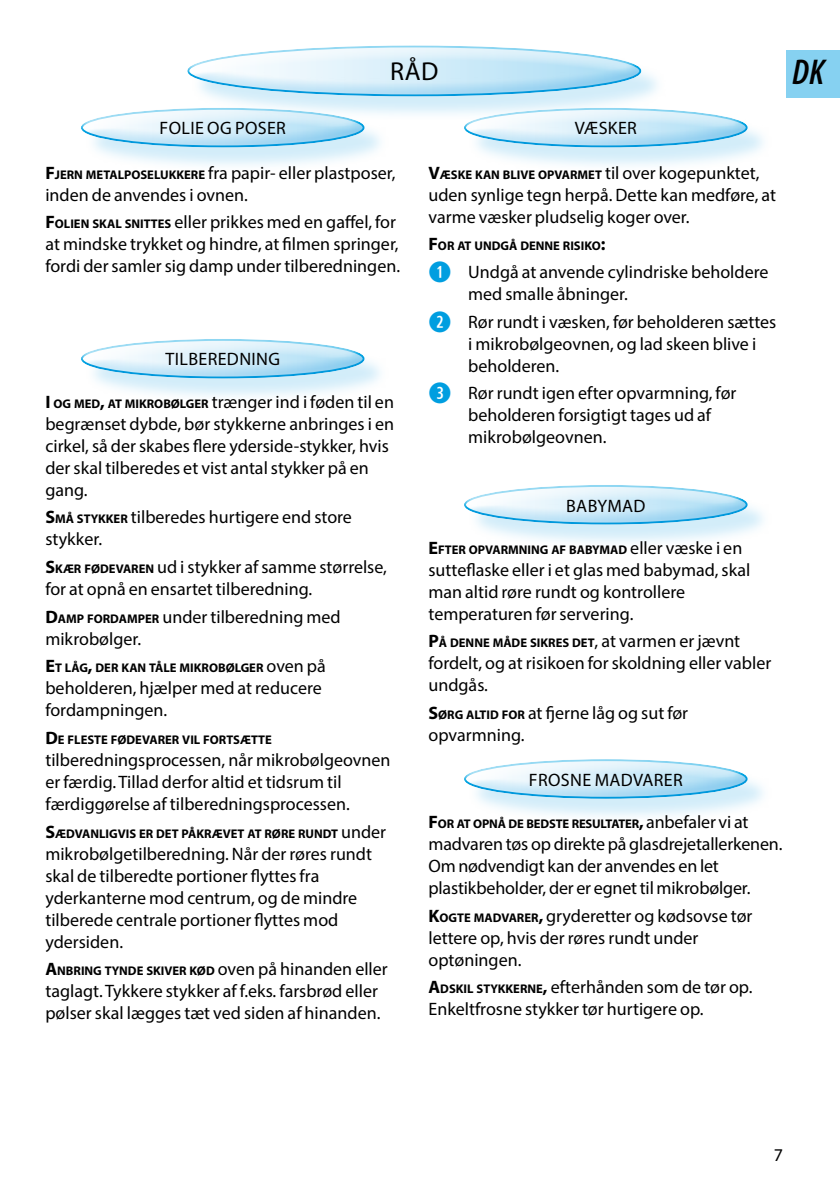
<style>
.page{position:relative;width:840px;height:1191px;background:#fff}
.page>*{position:absolute;margin:0;border:0;box-sizing:border-box;transform-origin:0 0}
.t1{font:italic 600 condensed 36px "Myriad Pro";color:#000}
.t2{font:26px "Myriad Pro";color:#000}
.t3{font:18px/22px "Myriad Pro";color:#000}
.t4{font:700 12.6px "Myriad Pro";color:#000}
.s1{font-weight:700}
.s2{font-weight:700;font-size:12.6px}
.s3{font-size:18px}
.s4{font-weight:400;font-size:18px}
.s5{font-family:"Combi Numerals";font-weight:700;font-size:28px;color:#009ee0}
</style>
<div class="page">
<div style="left:785px;top:50px;width:54px;height:47px;background:#86d1f1"></div>
<div style="left:85px;top:342px;width:303px;height:61px;background:#c4e7f8;opacity:.75"></div>
<div style="left:79px;top:335px;width:288px;height:28px;background:#fff;opacity:.75"></div>
<div style="left:79px;top:350px;width:288px;height:29px;background:#c4e7f8;opacity:.75"></div>
<div style="left:85px;top:111px;width:303px;height:61px;background:#c4e7f8;opacity:.75"></div>
<div style="left:79px;top:104px;width:288px;height:28px;background:#fff;opacity:.75"></div>
<div style="left:79px;top:119px;width:288px;height:29px;background:#c4e7f8;opacity:.75"></div>
<div style="left:191px;top:48px;width:474px;height:73px;background:#c4e7f8;opacity:.75"></div>
<div style="left:186px;top:42px;width:457px;height:33px;background:#fff;opacity:.75"></div>
<div style="left:186px;top:63px;width:457px;height:35px;background:#c4e7f8;opacity:.75"></div>
<div style="left:467px;top:111px;width:304px;height:61px;background:#c4e7f8;opacity:.75"></div>
<div style="left:462px;top:104px;width:288px;height:28px;background:#fff;opacity:.75"></div>
<div style="left:462px;top:119px;width:288px;height:29px;background:#c4e7f8;opacity:.75"></div>
<div style="left:467px;top:488px;width:304px;height:61px;background:#c4e7f8;opacity:.75"></div>
<div style="left:462px;top:481px;width:288px;height:28px;background:#fff;opacity:.75"></div>
<div style="left:462px;top:496px;width:288px;height:29px;background:#c4e7f8;opacity:.75"></div>
<div style="left:467px;top:762px;width:304px;height:61px;background:#c4e7f8;opacity:.75"></div>
<div style="left:462px;top:755px;width:288px;height:28px;background:#fff;opacity:.75"></div>
<div style="left:462px;top:771px;width:288px;height:28px;background:#c4e7f8;opacity:.75"></div>
<h2 class="t2" style="left:390px;top:55px;width:50px">RÅD</h2>
<h1 class="t1" style="left:791px;top:53px;width:34px">DK</h1>
<p class="t3" style="left:159px;top:117px;width:19px">Folie</p>
<p class="t3" style="left:207px;top:117px;width:39px">og poser</p>
<p class="t3" style="left:45px;top:161px;width:351px"><span class="s1">F</span><span class="s2">JERN METALPOSELUKKERE</span> fra papir- eller plastposer, inden de anvendes i ovnen.</p>
<p class="t3" style="left:45px;top:211px;width:356px"><span class="s1">F</span><span class="s2">OLIEN SKAL SNITTES</span> eller prikkes med en gaffel, for at mindske trykket og hindre, at filmen springer, fordi der samler sig damp under tilberedningen.</p>
<p class="t3" style="left:165px;top:348px;width:20px">Tilberedning</p>
<p class="t3" style="left:45px;top:390px;width:350px"><span class="s1">I</span> <span class="s2">OG MED</span><span class="s1">,</span> <span class="s2">AT MIKROBØLGER</span> trænger ind i føden til en begrænset dybde, bør stykkerne anbringes i en cirkel, så der skabes flere yderside-stykker, hvis der skal tilberedes et vist antal stykker på en gang.</p>
<p class="t3" style="left:45px;top:506px;width:308px"><span class="s1">S</span><span class="s2">MÅ STYKKER</span> tilberedes hurtigere end store stykker.</p>
<p class="t3" style="left:45px;top:555px;width:343px"><span class="s1">S</span><span class="s2">KÆR FØDEVAREN</span> ud i stykker af samme størrelse, for at opnå en ensartet tilberedning.</p>
<p class="t3" style="left:45px;top:605px;width:296px"><span class="s1">D</span><span class="s2">AMP FORDAMPER</span> under tilberedning med mikrobølger.</p>
<p class="t4" style="left:45px;top:660px;width:282px"><span class="s3">E</span>T LÅG<span class="s3">,</span> DER KAN TÅLE MIKROBØLGER <span class="s4">oven på</span></p>
<p class="t3" style="left:45px;top:677px;width:278px">beholderen, hjælper med at reducere fordampningen.</p>
<p class="t4" style="left:45px;top:731px;width:226px"><span class="s3">D</span>E FLESTE FØDEVARER VIL FORTSÆTTE</p>
<p class="t3" style="left:45px;top:748px;width:346px">tilberedningsprocessen, når mikrobølgeovnen er færdig. Tillad derfor altid et tidsrum til færdiggørelse af tilberedningsprocessen.</p>
<p class="t4" style="left:45px;top:825px;width:342px"><span class="s3">S</span>ÆDVANLIGVIS ER DET PÅKRÆVET AT RØRE RUNDT <span class="s4">under</span></p>
<p class="t3" style="left:45px;top:842px;width:328px">mikrobølgetilberedning. Når der røres rundt skal de tilberedte portioner flyttes fra yderkanterne mod centrum, og de mindre tilberede centrale portioner flyttes mod ydersiden.</p>
<p class="t4" style="left:45px;top:963px;width:344px"><span class="s3">A</span>NBRING TYNDE SKIVER KØD <span class="s4">oven på hinanden eller</span></p>
<p class="t3" style="left:45px;top:980px;width:336px">taglagt. Tykkere stykker af f.eks. farsbrød eller pølser skal lægges tæt ved siden af hinanden.</p>
<p class="t3" style="left:574px;top:117px;width:21px">Væsker</p>
<p class="t4" style="left:428px;top:166px;width:332px"><span class="s3">V</span>ÆSKE KAN BLIVE OPVARMET <span class="s4">til over kogepunktet,</span></p>
<p class="t3" style="left:428px;top:183px;width:349px">uden synlige tegn herpå. Dette kan medføre, at varme væsker pludselig koger over.</p>
<p class="t4" style="left:428px;top:238px;width:178px"><span class="s3">F</span>OR AT UNDGÅ DENNE RISIKO<span class="s3">:</span></p>
<p class="t3" style="left:468px;top:261px;width:301px;text-indent:-40px"><span class="s5">q</span> Undgå at anvende cylindriske beholdere med smalle åbninger.</p>
<p class="t3" style="left:468px;top:310px;width:309px;text-indent:-40px"><span class="s5">w</span> Rør rundt i væsken, før beholderen sættes i mikrobølgeovnen, og lad skeen blive i beholderen.</p>
<p class="t3" style="left:468px;top:382px;width:269px;text-indent:-40px"><span class="s5">e</span> Rør rundt igen efter opvarmning, før beholderen forsigtigt tages ud af mikrobølgeovnen.</p>
<p class="t3" style="left:566px;top:494px;width:23px">Babymad</p>
<p class="t4" style="left:428px;top:541px;width:315px"><span class="s3">E</span>FTER OPVARMNING AF BABYMAD <span class="s4">eller væske i en</span></p>
<p class="t3" style="left:428px;top:558px;width:323px">sutteflaske eller i et glas med babymad, skal man altid røre rundt og kontrollere temperaturen før servering.</p>
<p class="t4" style="left:428px;top:635px;width:313px"><span class="s3">P</span>Å DENNE MÅDE SIKRES DET<span class="s4">, at varmen er jævnt</span></p>
<p class="t3" style="left:428px;top:652px;width:344px">fordelt, og at risikoen for skoldning eller vabler undgås.</p>
<p class="t3" style="left:428px;top:701px;width:261px"><span class="s1">S</span><span class="s2">ØRG ALTID FOR</span> at fjerne låg og sut før opvarmning.</p>
<p class="t3" style="left:528px;top:768px;width:21px">Frosne</p>
<p class="t3" style="left:594px;top:768px;width:12px">madvarer</p>
<p class="t4" style="left:428px;top:815px;width:321px"><span class="s3">F</span>OR AT OPNÅ DE BEDSTE RESULTATER<span class="s3">,</span> <span class="s4">anbefaler vi at</span></p>
<p class="t3" style="left:428px;top:832px;width:355px">madvaren tøs op direkte på glasdrejetallerkenen.<br>Om nødvendigt kan der anvendes en let plastikbeholder, der er egnet til mikrobølger.</p>
<p class="t3" style="left:428px;top:904px;width:325px"><span class="s1">K</span><span class="s2">OGTE MADVARER</span><span class="s1">,</span> gryderetter og kødsovse tør lettere op, hvis der røres rundt under optøningen.</p>
<p class="t3" style="left:428px;top:976px;width:325px"><span class="s1">A</span><span class="s2">DSKIL STYKKERNE</span><span class="s1">,</span> efterhånden som de tør op.<br>Enkeltfrosne stykker tør hurtigere op.</p>
<p class="t3" style="left:773px;top:1143px;width:11px">7</p>
</div>
